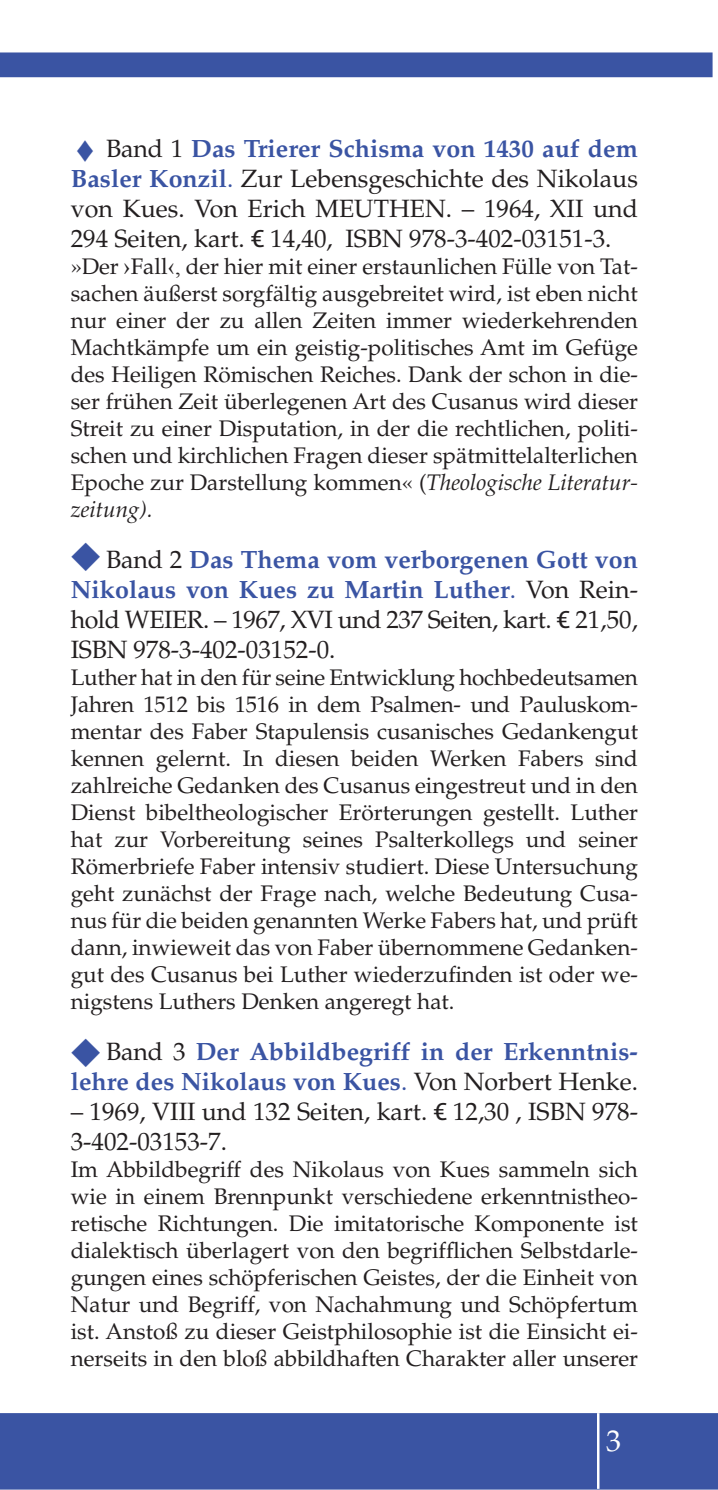
<style>
.page{position:relative;width:718px;height:1490px;background:#fff}
.page>*{position:absolute;margin:0;border:0;box-sizing:border-box;transform-origin:0 0}
.t1{font:30px "Palatino";color:#fff}
.t2{font:25px/30px "Palatino";color:#231f20;text-align:justify}
.t3{font:700 25px/30px "Palatino";color:#3a54a3;text-align:right}
.t4{font:22.5px/27px "Palatino";color:#231f20;text-align:justify}
.s1{font-weight:700;color:#3a54a3}
.s2{color:#3a54a3}
.s3{font-family:"Thesis Euro"}
.s4{font-family:"Times New Roman"}
.s5{font-style:italic}
.s6{font-weight:400;color:#231f20}
.s7{font-weight:400}
</style>
<div class="page">
<div style="left:0;top:1413px;width:717px;height:77px;background:#3a54a3"></div>
<div style="left:0;top:52px;width:712px;height:25px;background:#3a54a3"></div>
<hr style="left:597px;top:1413px;width:2px;height:76px;background:#fff">
<p class="t2" style="left:71px;top:133px;width:568px;text-indent:35px">Band 1 <span class="s1">Das Trierer Schisma von 1430 auf dem Basler Konzil</span><span class="s2">.</span> Zur Lebensgeschichte des Nikolaus von Kues. Von Erich MEUTHEN. – 1964, XII und 294 Seiten, kart. <span class="s3">d</span> 14,40, ISBN 978-3-402-03151-3.</p>
<p class="t4" style="left:71px;top:253px;width:568px">»Der <span class="s4">›</span>Fall<span class="s4">‹,</span> der hier mit einer erstaunlichen Fülle von Tat&shy;sachen äußerst sorgfältig ausgebreitet wird, ist eben nicht nur einer der zu allen Zeiten immer wiederkehrenden Machtkämpfe um ein geistig-politisches Amt im Gefüge des Heiligen Römischen Reiches. Dank der schon in die&shy;ser frühen Zeit überlegenen Art des Cusanus wird dieser Streit zu einer Disputation, in der die rechtlichen, politi&shy;schen und kirchlichen Fragen dieser spätmittelalterlichen Epoche zur Darstellung kommen« (<span class="s5">Theologische Literatur&shy;zeitung).</span></p>
<p class="t2" style="left:71px;top:545px;width:568px;text-indent:35px">Band 2 <span class="s1">Das Thema vom verborgenen Gott von Nikolaus von Kues zu Martin Luther</span><span class="s2">.</span> Von Rein&shy;hold WEIER. – 1967, XVI und 237 Seiten, kart. <span class="s3">d</span> 21,50, ISBN 978-3-402-03152-0.</p>
<p class="t4" style="left:71px;top:664px;width:568px">Luther hat in den für seine Entwicklung hochbedeutsamen Jahren 1512 bis 1516 in dem Psalmen- und Pauluskom&shy;mentar des Faber Stapulensis cusanisches Gedankengut kennen gelernt. In diesen beiden Werken Fabers sind zahlreiche Gedanken des Cusanus eingestreut und in den Dienst bibeltheologischer Erörterungen gestellt. Luther hat zur Vorbereitung seines Psalterkollegs und seiner Römerbriefe Faber intensiv studiert. Diese Untersuchung geht zunächst der Frage nach, welche Bedeutung Cusa&shy;nus für die beiden genannten Werke Fabers hat, und prüft dann, inwieweit das von Faber übernommene Gedanken&shy;gut des Cusanus bei Luther wiederzufinden ist oder we&shy;nigstens Luthers Denken angeregt hat.</p>
<p class="t3" style="left:71px;top:1037px;width:568px"><span class="s6">Band 3</span> Der Abbildbegriff in der Erkenntnis&shy;lehre des Nikolaus von Kues<span class="s7">.</span> <span class="s6">Von Norbert Henke.</span></p>
<p class="t2" style="left:71px;top:1097px;width:568px">– 1969, VIII und 132 Seiten, kart. <span class="s3">d</span> 12,30 , ISBN 978-<br>3-402-03153-7.</p>
<p class="t4" style="left:71px;top:1156px;width:568px">Im Abbildbegriff des Nikolaus von Kues sammeln sich wie in einem Brennpunkt verschiedene erkenntnistheo&shy;retische Richtungen. Die imitatorische Komponente ist dialektisch überlagert von den begrifflichen Selbstdarle&shy;gungen eines schöpferischen Geistes, der die Einheit von Natur und Begriff, von Nachahmung und Schöpfertum ist. Anstoß zu dieser Geistphilosophie ist die Einsicht ei&shy;nerseits in den bloß abbildhaften Charakter aller unserer</p>
<h1 class="t1" style="left:606px;top:1423px;width:16px">3</h1>
</div>
